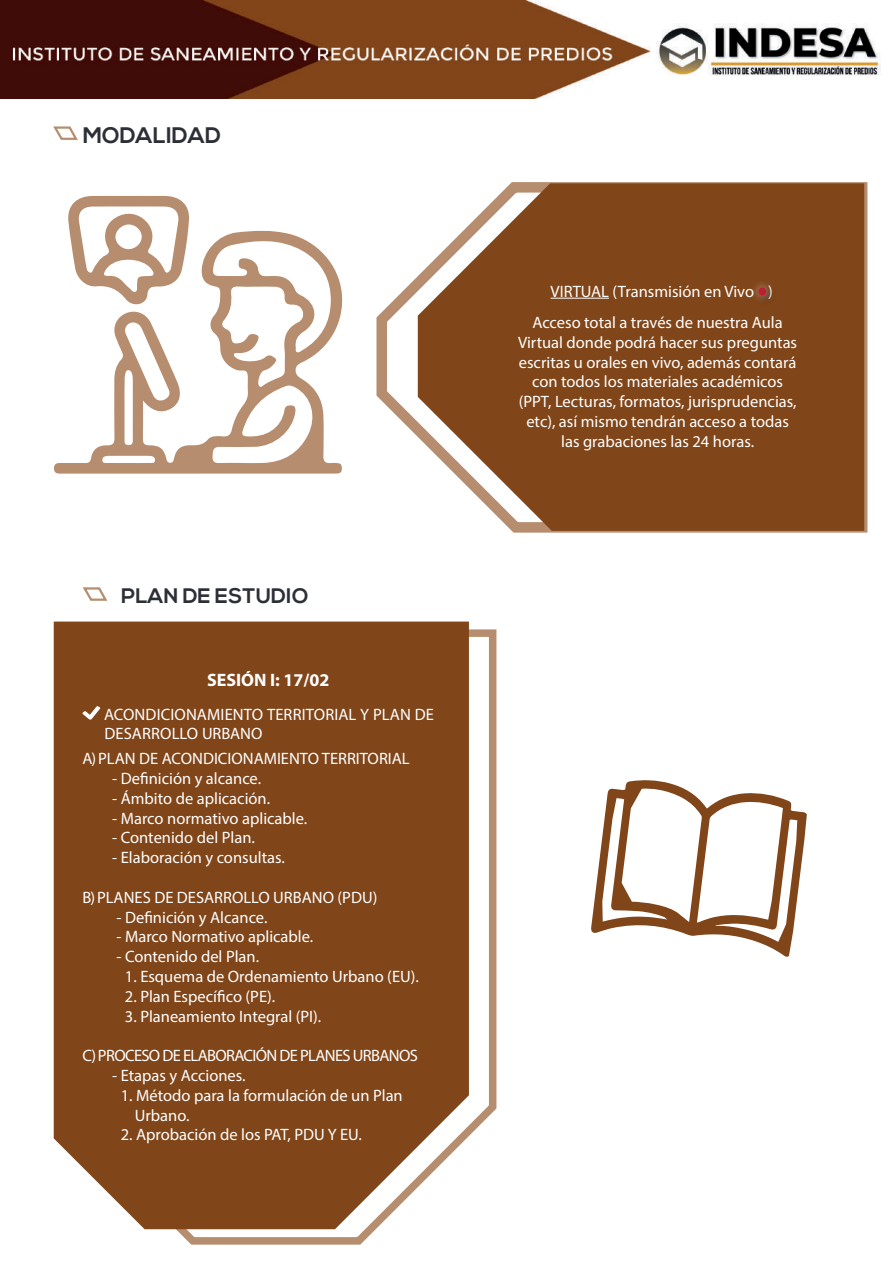
<style>
.page{position:relative;width:893px;height:1263px;background:#fff}
.page>*{position:absolute;margin:0;border:0;box-sizing:border-box;transform-origin:0 0}
.t1{font:700 22.5px "Nexa";color:#2c2f36}
.t2{font:700 21px "Nexa";letter-spacing:.005em;color:#2c2f36}
.t3{font:700 18px "Myriad Pro";color:#fff}
.t4{font:16.5px/19.8px "Myriad Pro";color:#fff}
.t5{font:16.5px "Myriad Pro";letter-spacing:-.04em;color:#fff}
</style>
<div class="page">
<img style="left:1px;top:0;width:880px;height:98px">
<svg style="left:54px;top:230px;width:289px;height:244px"></svg>
<svg style="left:67px;top:196px;width:123px;height:111px"></svg>
<svg style="left:53px;top:626px;width:444px;height:619px"></svg>
<div style="left:54px;top:621px;width:415px;height:608px;background:#804519"></div>
<svg style="left:82px;top:706px;width:18px;height:14px"></svg>
<svg style="left:376px;top:182px;width:492px;height:351px"></svg>
<svg style="left:418px;top:183px;width:446px;height:348px;background:#8c5730"></svg>
<hr style="left:551px;top:298px;width:58px;height:1px;background:#fff">
<svg style="left:53px;top:126px;width:25px;height:14px"></svg>
<svg style="left:82px;top:587px;width:26px;height:14px"></svg>
<div style="left:754px;top:283px;width:23px;height:23px;background:#804519"></div>
<div style="left:749px;top:278px;width:26px;height:27px;background:#fff;opacity:.75"></div>
<div style="left:758px;top:288px;width:8px;height:8px;background:#c11f31;border-radius:50%"></div>
<svg style="left:591px;top:780px;width:216px;height:177px"></svg>
<h1 class="t1" style="left:83px;top:122px;width:140px">MODALIDAD</h1>
<p class="t2" style="left:121px;top:583px;width:189px">PLAN DE ESTUDIO</p>
<p class="t3" style="left:207px;top:668px;width:124px">SESIÓN I: 17/02</p>
<p class="t4" style="left:104px;top:704px;width:331px">ACONDICIONAMIENTO TERRITORIAL Y PLAN DE<br>DESARROLLO URBANO</p>
<p class="t4" style="left:82px;top:748px;width:329px">A) PLAN DE ACONDICIONAMIENTO TERRITORIAL</p>
<p class="t4" style="left:112px;top:768px;width:150px">- Definición y alcance.</p>
<p class="t4" style="left:112px;top:788px;width:159px">- Ámbito de aplicación.</p>
<p class="t4" style="left:112px;top:808px;width:197px">- Marco normativo aplicable.</p>
<p class="t4" style="left:112px;top:828px;width:144px">- Contenido del Plan.</p>
<p class="t4" style="left:112px;top:847px;width:174px">- Elaboración y consultas.</p>
<p class="t4" style="left:82px;top:887px;width:296px">B) PLANES DE DESARROLLO URBANO (PDU)</p>
<p class="t4" style="left:116px;top:907px;width:152px">- Definición y Alcance.</p>
<p class="t4" style="left:116px;top:927px;width:198px">- Marco Normativo aplicable.</p>
<p class="t4" style="left:116px;top:946px;width:144px">- Contenido del Plan.</p>
<p class="t4" style="left:125px;top:966px;width:295px">1. Esquema de Ordenamiento Urbano (EU).</p>
<p class="t4" style="left:125px;top:986px;width:152px">2. Plan Específico (PE).</p>
<p class="t4" style="left:125px;top:1006px;width:198px">3. Planeamiento Integral (PI).</p>
<p class="t5" style="left:82px;top:1045px;width:337px">C) PROCESO DE ELABORACIÓN DE PLANES URBANOS</p>
<p class="t4" style="left:112px;top:1065px;width:135px">- Etapas y Acciones.</p>
<p class="t4" style="left:135px;top:1085px;width:270px;text-indent:-14px">1. Método para la formulación de un Plan<br>Urbano.</p>
<p class="t4" style="left:121px;top:1125px;width:243px">2. Aprobación de los PAT, PDU Y EU.</p>
<p class="t4" style="left:532px;top:275px;width:252px;line-height:31.5px;text-align:center">VIRTUAL (Transmisión en Vivo )<br>Acceso total a través de nuestra Aula</p>
<p class="t4" style="left:518px;top:332px;width:281px;text-align:center">Virtual donde podrá hacer sus preguntas escritas u orales en vivo, además contará con todos los materiales académicos (PPT, Lecturas, formatos, jurisprudencias, etc), así mismo tendrán acceso a todas las grabaciones las 24 horas.</p>
</div>
